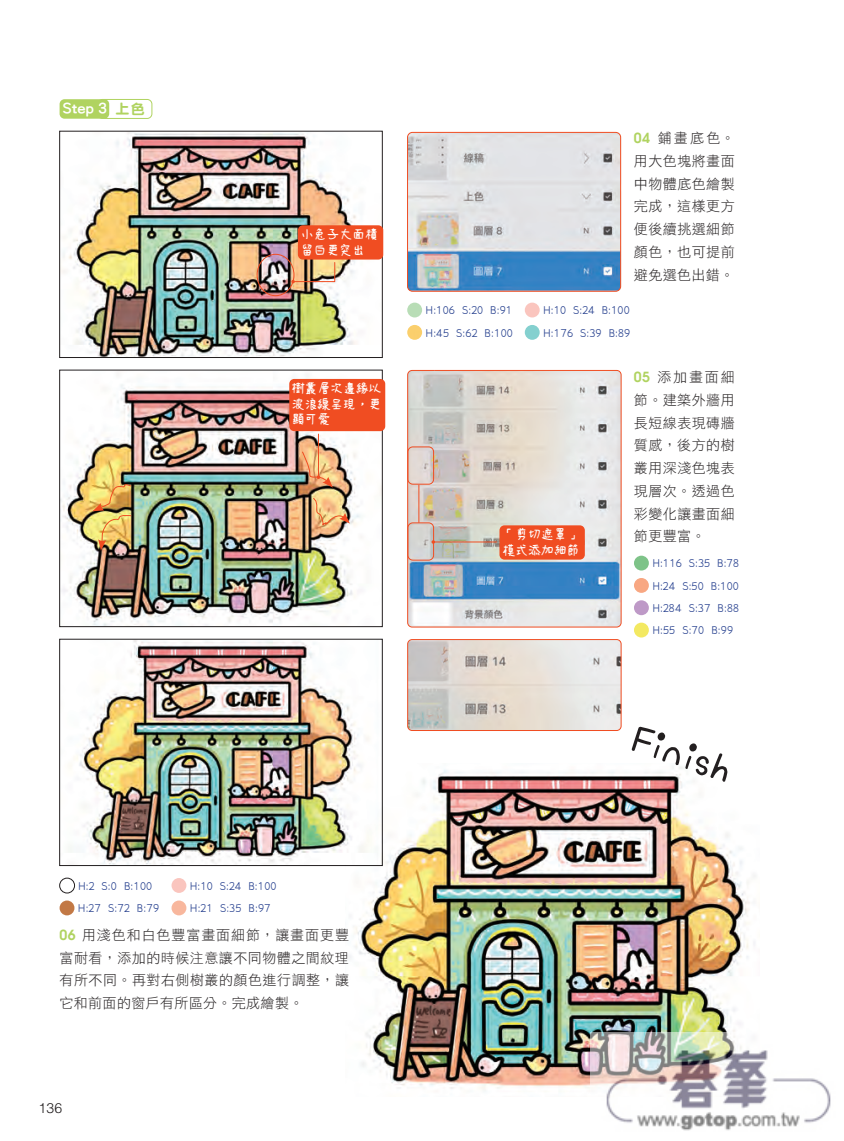
<style>
.page{position:relative;width:844px;height:1141px;background:#fff}
.page>*{position:absolute;margin:0;border:0;box-sizing:border-box;transform-origin:0 0}
.t1{font:42px "FZSJ RUGAQSAY";color:#231f20}
.t2{font:14px/22.8px "DF Hei Std W3";letter-spacing:.03em;color:#231f20;text-align:justify}
.t3{font:14px "FZLANTY CUJW GB1 0";color:#fff}
.t4{font:300 14px "Helvetica LT Std";color:#231f20}
.t5{font:600 13.12px/15.8px "Jason Handwriting 2";letter-spacing:-.025em;color:#fff;text-align:justify}
.t6{font:12.25px/22.4px "FZQUYS BOLD GB1 0";letter-spacing:.005em;color:#253f8e}
.s1{font-family:"DF Yuan Std W9";color:#b0d360}
.s2{font-family:"Avant Garde";font-weight:600;color:#b0d360}
</style>
<div class="page">
<img style="left:69px;top:641px;width:300px;height:223px">
<div style="left:60px;top:639px;width:322px;height:227px;border:1px solid #231f20"></div>
<img style="left:345px;top:763px;width:410px;height:327px">
<img style="left:62px;top:133px;width:295px;height:223px">
<div style="left:60px;top:131px;width:322px;height:227px;border:1px solid #231f20"></div>
<div style="left:256px;top:254px;width:38px;height:42px;border:1px solid #f04d22;border-radius:50%"></div>
<svg style="left:291px;top:262px;width:44px;height:21px"></svg>
<img style="left:62px;top:378px;width:318px;height:247px">
<svg style="left:312px;top:497px;width:38px;height:30px"></svg>
<img style="left:92px;top:483px;width:40px;height:68px">
<svg style="left:60px;top:99px;width:49px;height:20px"></svg>
<div style="left:97px;top:99px;width:55px;height:20px;border:1px solid #b0d360;border-radius:5px"></div>
<div style="left:61px;top:100px;width:48px;height:18px;background:#b0d360"></div>
<svg style="left:407px;top:639px;width:214px;height:92px;background:#ddd5ce"></svg>
<img style="left:633px;top:556px;width:15px;height:15px;border-radius:7px">
<img style="left:633px;top:578px;width:15px;height:15px;border-radius:7px">
<img style="left:633px;top:623px;width:15px;height:14px;border-radius:7px">
<img style="left:633px;top:600px;width:15px;height:15px;border-radius:7px">
<img style="left:407px;top:303px;width:15px;height:14px;border-radius:7px">
<img style="left:524px;top:303px;width:15px;height:14px;border-radius:7px">
<img style="left:407px;top:325px;width:15px;height:15px;border-radius:7px">
<img style="left:524px;top:325px;width:15px;height:15px;border-radius:7px">
<svg style="left:407px;top:370px;width:214px;height:258px;background:#c6cbce"></svg>
<div style="left:407px;top:522px;width:27px;height:39px;border:1px solid #f04d22;border-radius:5px"></div>
<div style="left:407px;top:446px;width:27px;height:39px;border:1px solid #f04d22;border-radius:5px"></div>
<hr style="left:433px;top:542px;width:63px;height:1px;background:#f04d22">
<svg style="left:431px;top:540px;width:4px;height:4px"></svg>
<div style="left:499px;top:525px;width:85px;height:35px;background:#f04d22;border-radius:5px"></div>
<div style="left:289px;top:379px;width:96px;height:52px;background:#f04d22;border-radius:5px"></div>
<div style="left:298px;top:225px;width:85px;height:35px;background:#f04d22;border-radius:5px"></div>
<img style="left:171px;top:878px;width:15px;height:15px;border-radius:7px">
<img style="left:60px;top:900px;width:14px;height:15px;border-radius:7px">
<img style="left:171px;top:900px;width:15px;height:15px;border-radius:7px">
<div style="left:60px;top:878px;width:15px;height:15px;border:1px solid #231f20;border-radius:50%"></div>
<hr style="left:318px;top:434px;width:1px;height:43px;background:#f04d22">
<svg style="left:301px;top:451px;width:32px;height:37px"></svg>
<hr style="left:418px;top:485px;width:1px;height:37px;background:#f04d22">
<img style="left:407px;top:132px;width:212px;height:158px">
<div style="left:407px;top:132px;width:214px;height:160px;border:1px solid #f04d22;border-radius:5px"></div>
<img style="left:590px;top:1033px;width:241px;height:98px">
<p class="t3" style="left:63px;top:101px;width:83px">Step 3 <span class="s1">上色</span></p>
<p class="t5" style="left:301px;top:227px;width:79px">小兔子大面積留白更突出</p>
<p class="t5" style="left:292px;top:380px;width:91px">樹叢層次邊緣以波浪線呈現，更顯可愛</p>
<p class="t6" style="left:78px;top:875px;width:76px">H:2 S:0 B:100</p>
<p class="t6" style="left:190px;top:875px;width:88px">H:10 S:24 B:100</p>
<p class="t6" style="left:78px;top:897px;width:83px">H:27 S:72 B:79</p>
<p class="t6" style="left:190px;top:897px;width:82px">H:21 S:35 B:97</p>
<p class="t2" style="left:60px;top:923px;width:291px"><span class="s2">06</span> 用淺色和白色豐富畫面細節，讓畫面更豐富耐看，添加的時候注意讓不同物體之間紋理有所不同。再對右側樹叢的顏色進行調整，讓它和前面的窗戶有所區分。完成繪製。</p>
<p class="t4" style="left:38px;top:1100px;width:25px">136</p>
<p class="t2" style="left:633px;top:127px;width:102px"><span class="s2">04</span> 鋪畫底色。用大色塊將畫面中物體底色繪製完成，這樣更方便後續挑選細節顏色，也可提前避免選色出錯。</p>
<p class="t6" style="left:425px;top:299px;width:88px">H:106 S:20 B:91</p>
<p class="t6" style="left:543px;top:299px;width:88px">H:10 S:24 B:100</p>
<p class="t6" style="left:425px;top:322px;width:89px">H:45 S:62 B:100</p>
<p class="t6" style="left:543px;top:322px;width:89px">H:176 S:39 B:89</p>
<p class="t2" style="left:633px;top:365px;width:102px"><span class="s2">05</span> 添加畫面細節。建築外牆用長短線表現磚牆質感，後方的樹叢用深淺色塊表現層次。透過色彩變化讓畫面細</p>
<p class="t5" style="left:502px;top:527px;width:79px">「剪切遮罩」</p>
<p class="t2" style="left:633px;top:525px;width:73px">節更豐富。</p>
<p class="t5" style="left:502px;top:542px;width:79px">模式添加細節</p>
<p class="t6" style="left:652px;top:552px;width:88px">H:116 S:35 B:78<br>H:24 S:50 B:100</p>
<p class="t6" style="left:652px;top:619px;width:82px">H:55 S:70 B:99</p>
<p class="t6" style="left:652px;top:597px;width:88px">H:284 S:37 B:88</p>
<h1 class="t1" style="left:640px;top:714px;width:104px;rotate:19deg">Finish</h1>
</div>
